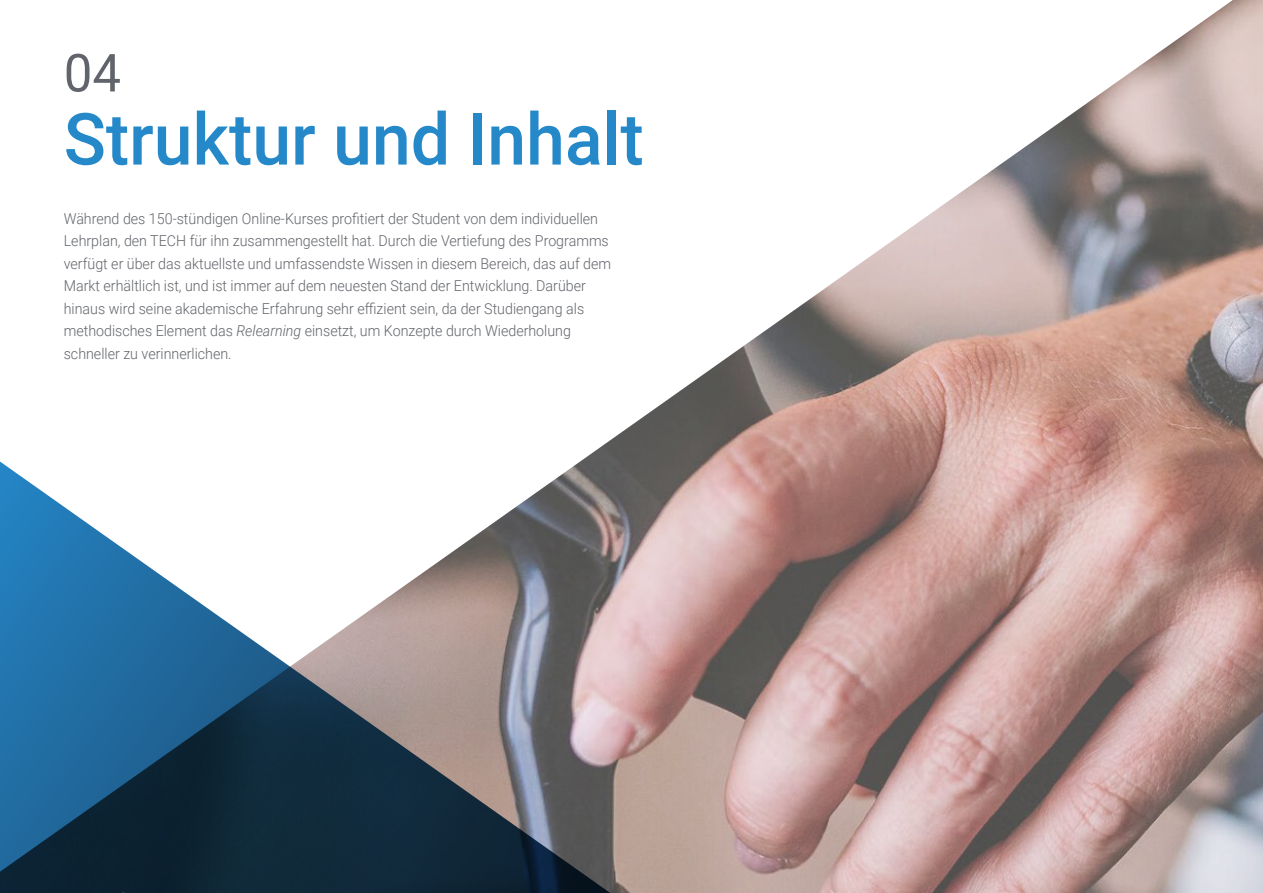
<style>
.page{position:relative;width:1263px;height:893px;background:#fff}
.page>*{position:absolute;margin:0;border:0;box-sizing:border-box;transform-origin:0 0}
.t1{font:500 72px "Roboto";color:#2488c9}
.t2{font:52.5px "Roboto";color:#61646a}
.t3{font:300 15px/22.5px "Roboto";color:#61646a;scale:.95 1}
.s1{font-style:italic}
</style>
<div class="page">
<img style="left:602px;top:0;width:661px;height:893px">
<svg style="left:0;top:446px;width:640px;height:447px"></svg>
<h2 class="t2" style="left:64px;top:36px;width:59px">04</h2>
<h1 class="t1" style="left:64px;top:89px;width:581px">Struktur und Inhalt</h1>
<p class="t3" style="left:64px;top:207px;width:578px">Während des 150-stündigen Online-Kurses profitiert der Student von dem individuellen Lehrplan, den TECH für ihn zusammengestellt hat. Durch die Vertiefung des Programms verfügt er über das aktuellste und umfassendste Wissen in diesem Bereich, das auf dem Markt erhältlich ist, und ist immer auf dem neuesten Stand der Entwicklung. Darüber hinaus wird seine akademische Erfahrung sehr effizient sein, da der Studiengang als methodisches Element das <span class="s1">Relearning</span> einsetzt, um Konzepte durch Wiederholung schneller zu verinnerlichen.</p>
</div>
